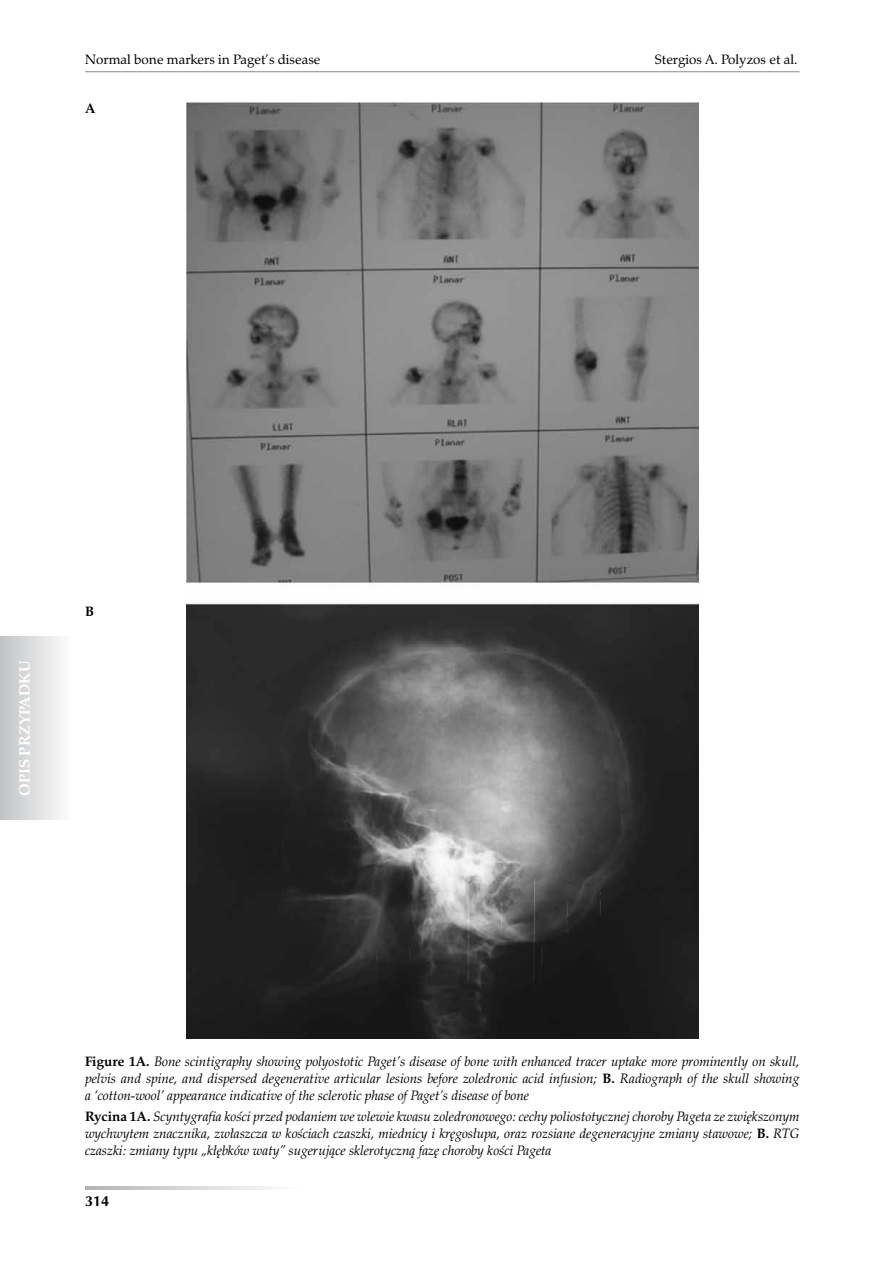
<style>
.page{position:relative;width:893px;height:1263px;background:#fff}
.page>*{position:absolute;margin:0;border:0;box-sizing:border-box;transform-origin:0 0}
.t1{font:700 15px "Zapf Calligr PL";color:#fff}
.t2{font:700 15px "Zapf Humnst PL";color:#000}
.t3{font:italic 13.5px/17px "Zapf Calligr PL";color:#000;text-align:justify}
.t4{font:13.5px "Zapf Calligr PL";color:#000}
.t5{font:700 13.5px "Zapf Calligr PL";color:#000}
.s1{font-weight:700;font-style:normal}
</style>
<div class="page">
<hr style="left:85px;top:71px;width:714px;height:1px;background:#87888a">
<svg style="left:85px;top:1186px;width:186px;height:3px"></svg>
<div style="left:0;top:637px;width:73px;height:182px;background:linear-gradient(to right,#c2c3c5,#feffff)"></div>
<img style="left:186px;top:102px;width:512px;height:936px">
<p class="t4" style="left:85px;top:51px;width:237px">Normal bone markers in Paget’s disease</p>
<p class="t4" style="left:655px;top:51px;width:144px">Stergios A. Polyzos et al.</p>
<p class="t5" style="left:85px;top:99px;width:12px">A</p>
<p class="t1" style="left:15px;top:796px;width:137px;rotate:-90deg">OPIS PRZYPADKU</p>
<p class="t5" style="left:85px;top:603px;width:11px">B</p>
<p class="t3" style="left:85px;top:1053px;width:716px"><span class="s1">Figure 1A.</span> Bone scintigraphy showing polyostotic Paget’s disease of bone with enhanced tracer uptake more prominently on skull, pelvis and spine, and dispersed degenerative articular lesions before zoledronic acid infusion; <span class="s1">B.</span> Radiograph of the skull showing a ‘cotton-wool’ appearance indicative of the sclerotic phase of Paget’s disease of bone</p>
<p class="t3" style="left:85px;top:1108px;width:716px"><span class="s1">Rycina 1A.</span> Scyntygrafia kości przed podaniem we wlewie kwasu zoledronowego: cechy poliostotycznej choroby Pageta ze zwiększonym wychwytem znacznika, zwłaszcza w kościach czaszki, miednicy i kręgosłupa, oraz rozsiane degeneracyjne zmiany stawowe; <span class="s1">B.</span> RTG czaszki: zmiany typu „kłębków waty” sugerujące sklerotyczną fazę choroby kości Pageta</p>
<p class="t2" style="left:85px;top:1192px;width:26px">314</p>
</div>
